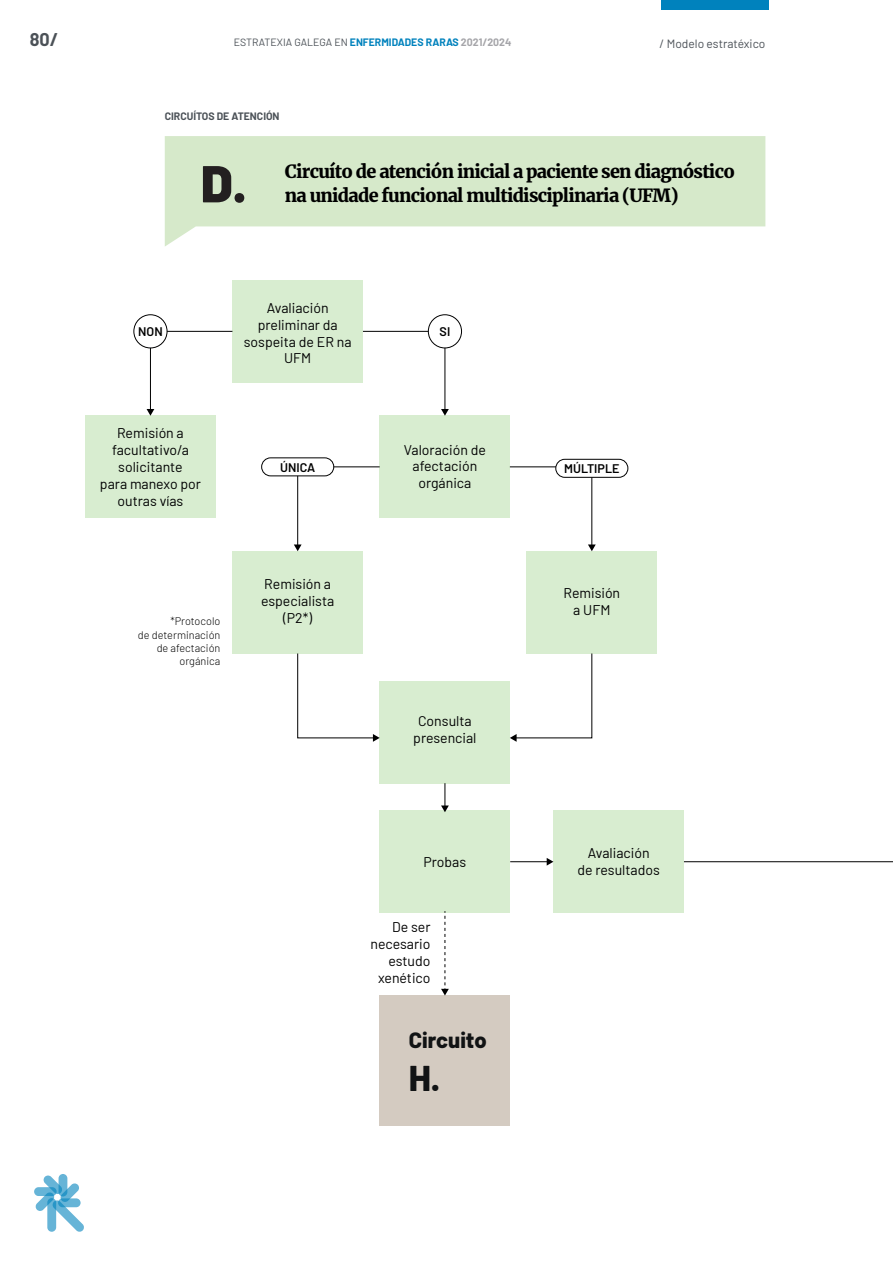
<style>
.page{position:relative;width:893px;height:1263px;background:#fff}
.page>*{position:absolute;margin:0;border:0;box-sizing:border-box;transform-origin:0 0}
.t1{font:900 51.9px "Barlow";color:#231f20}
.t2{font:800 35.7px "Barlow";color:#111314}
.t3{font:800 22.05px "Barlow";color:#111314}
.t4{font:900 18px "Merriweather";letter-spacing:-.04em;color:#000}
.t5{font:700 18px "Barlow";color:#4b5157}
.t6{font:14.1px/17px "Barlow";color:#000001;text-align:center}
.t7{font:600 12.45px "Barlow";color:#000001}
.t8{font:12px "Barlow";color:#4b5157}
.t9{font:300 10.95px/13.2px "Barlow";color:#000001;text-align:right}
.t10{font:10.5px "Barlow";color:#4b5157}
.t11{font:700 10.5px "Barlow";color:#4b5157}
.s1{font-weight:700;color:#0082bd}
.s2{font-weight:700;color:#a5a5a9}
</style>
<div class="page">
<svg style="left:34px;top:1187px;width:23px;height:9px"></svg>
<svg style="left:36px;top:1175px;width:48px;height:57px"></svg>
<svg style="left:47px;top:1198px;width:9px;height:34px"></svg>
<div style="left:661px;top:0;width:107px;height:9px;background:#0082bd"></div>
<svg style="left:165px;top:136px;width:600px;height:110px;fill:#d6e9ca"></svg>
<div style="left:232px;top:280px;width:131px;height:102px;background:#d8edd0"></div>
<div style="left:85px;top:416px;width:131px;height:102px;background:#d8edd0"></div>
<div style="left:380px;top:416px;width:130px;height:102px;background:#d8edd0"></div>
<div style="left:380px;top:681px;width:130px;height:102px;background:#d8edd0"></div>
<div style="left:380px;top:810px;width:130px;height:103px;background:#d8edd0"></div>
<div style="left:553px;top:810px;width:131px;height:103px;background:#d8edd0"></div>
<div style="left:232px;top:551px;width:131px;height:102px;background:#d8edd0"></div>
<div style="left:527px;top:551px;width:130px;height:102px;background:#d8edd0"></div>
<div style="left:380px;top:995px;width:130px;height:131px;background:#d4cbc1"></div>
<svg style="left:147px;top:331px;width:86px;height:85px"></svg>
<div style="left:134px;top:315px;width:33px;height:33px;background:#fff;border-radius:50%"></div>
<div style="left:133px;top:314px;width:34px;height:34px;border:1px solid #000001;border-radius:50%"></div>
<svg style="left:362px;top:331px;width:87px;height:85px"></svg>
<svg style="left:441px;top:911px;width:8px;height:84px"></svg>
<svg style="left:441px;top:783px;width:8px;height:29px"></svg>
<div style="left:428px;top:315px;width:34px;height:33px;background:#fff;border-radius:50%"></div>
<div style="left:428px;top:314px;width:34px;height:34px;border:1px solid #000001;border-radius:50%"></div>
<svg style="left:294px;top:466px;width:86px;height:85px"></svg>
<svg style="left:509px;top:466px;width:87px;height:85px"></svg>
<svg style="left:297px;top:653px;width:83px;height:89px"></svg>
<svg style="left:510px;top:653px;width:83px;height:89px"></svg>
<div style="left:262px;top:458px;width:72px;height:18px;background:#fff;border-radius:9px"></div>
<div style="left:261px;top:457px;width:73px;height:19px;border:1px solid #000001;border-radius:9px"></div>
<div style="left:556px;top:459px;width:72px;height:18px;background:#fff;border-radius:9px"></div>
<div style="left:555px;top:459px;width:73px;height:19px;border:1px solid #000001;border-radius:9px"></div>
<hr style="left:510px;top:861px;width:38px;height:1px;background:#000001">
<svg style="left:547px;top:858px;width:6px;height:8px"></svg>
<svg style="left:683px;top:242px;width:210px;height:620px"></svg>
<p class="t5" style="left:30px;top:27px;width:30px">80/</p>
<p class="t10" style="left:234px;top:35px;width:279px">ESTRATEXIA GALEGA EN <span class="s1">ENFERMIDADES RARAS</span> <span class="s2">2021/2024</span></p>
<p class="t8" style="left:660px;top:35px;width:107px">/ Modelo estratéxico</p>
<p class="t11" style="left:165px;top:108px;width:116px">CIRCUÍTOS DE ATENCIÓN</p>
<h1 class="t1" style="left:201px;top:145px;width:47px">D.</h1>
<p class="t4" style="left:285px;top:159px;width:451px">Circuíto de atención inicial a paciente sen diagnóstico</p>
<p class="t4" style="left:285px;top:183px;width:395px">na unidade funcional multidisciplinaria (UFM)</p>
<p class="t6" style="left:244px;top:298px;width:109px">Avaliación preliminar da sospeita de ER na<br>UFM</p>
<p class="t7" style="left:138px;top:322px;width:26px">NON</p>
<p class="t7" style="left:440px;top:322px;width:12px">SI</p>
<p class="t6" style="left:100px;top:424px;width:102px">Remisión a facultativo/a solicitante<br>para manexo por outras vías</p>
<p class="t9" style="left:138px;top:614px;width:84px">*Protocolo<br>de determinación de afectación orgánica</p>
<p class="t6" style="left:404px;top:440px;width:83px">Valoración de afectación orgánica</p>
<p class="t7" style="left:280px;top:458px;width:37px">ÚNICA</p>
<p class="t7" style="left:564px;top:459px;width:57px">MÚLTIPLE</p>
<p class="t6" style="left:261px;top:574px;width:75px">Remisión a especialista (P2*)</p>
<p class="t6" style="left:563px;top:584px;width:58px">Remisión a UFM</p>
<p class="t6" style="left:413px;top:712px;width:65px">Consulta presencial</p>
<p class="t6" style="left:424px;top:852px;width:44px">Probas</p>
<p class="t6" style="left:577px;top:843px;width:84px">Avaliación<br>de resultados</p>
<p class="t6" style="left:371px;top:917px;width:61px;text-align:right">De ser necesario estudo xenético</p>
<h3 class="t3" style="left:409px;top:1023px;width:79px">Circuito</h3>
<h2 class="t2" style="left:409px;top:1051px;width:33px">H.</h2>
</div>
